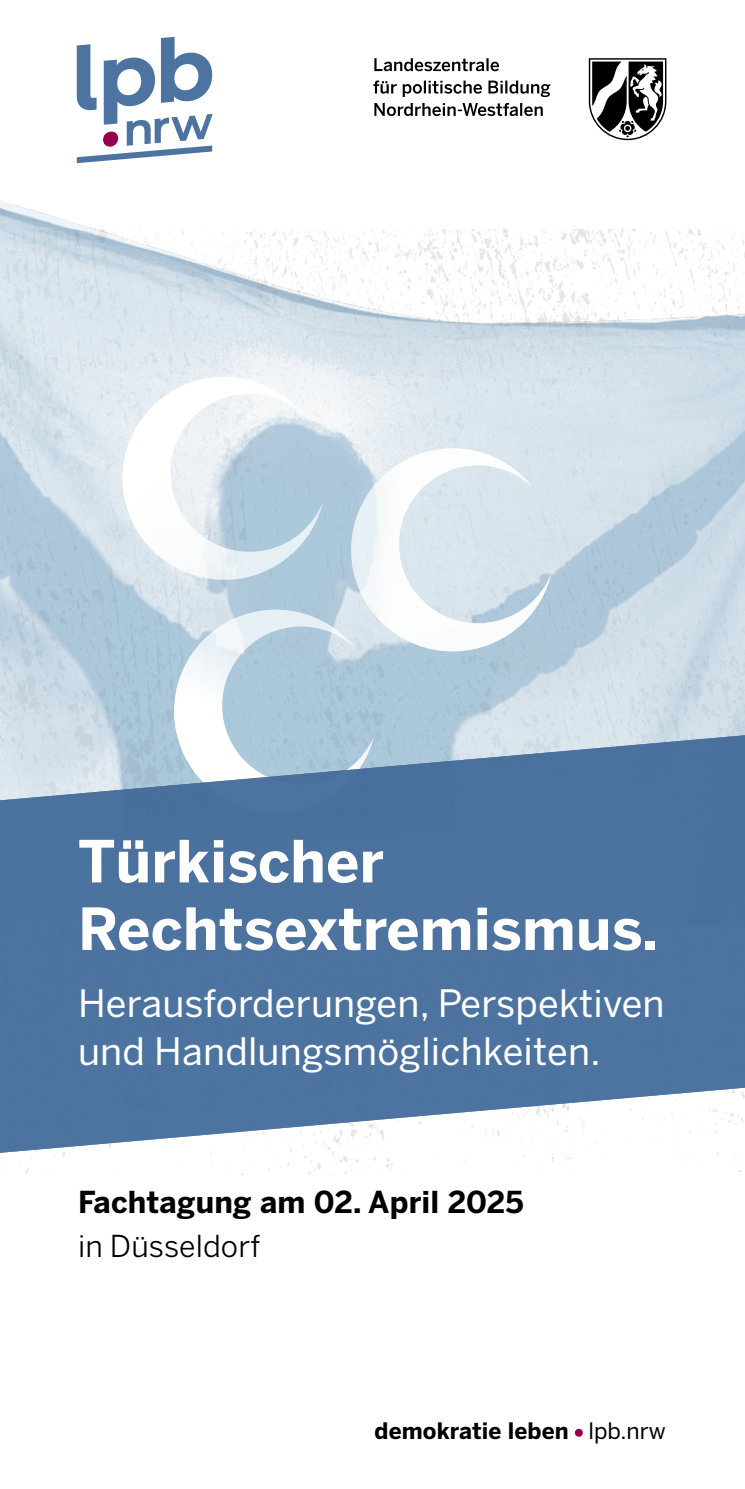
<style>
.page{position:relative;width:745px;height:1489px;background:#fff}
.page>*{position:absolute;margin:0;border:0;box-sizing:border-box;transform-origin:0 0}
.t1{font:700 57.5px/67.5px "Benton Sans";letter-spacing:.005em;color:#fff}
.t2{font:37.5px/47.5px "Benton Sans";letter-spacing:.005em;color:#fff}
.t3{font:700 30px "Benton Sans";letter-spacing:.005em;color:#000}
.t4{font:30px "Benton Sans";letter-spacing:.005em;color:#000}
.t5{font:700 22.5px "Benton Sans";letter-spacing:.005em;color:#000}
.s1{font-weight:400}
</style>
<div class="page">
<svg style="left:574px;top:1428px;width:8px;height:8px"></svg>
<img style="left:0;top:36px;width:744px;height:697px">
<svg style="left:113px;top:370px;width:209px;height:219px"></svg>
<svg style="left:164px;top:603px;width:210px;height:130px;fill:#acc8db"></svg>
<svg style="left:341px;top:442px;width:210px;height:219px;fill:#dae5ed"></svg>
<svg style="left:0;top:733px;width:744px;height:421px;background:#6486ac"></svg>
<h1 class="t1" style="left:78px;top:826px;width:581px">Türkischer<br>Rechtsextremismus.</h1>
<p class="t2" style="left:78px;top:979px;width:587px">Herausforderungen, Perspektiven und Handlungsmöglichkeiten.</p>
<p class="t3" style="left:78px;top:1184px;width:447px">Fachtagung am 02. April 2025</p>
<p class="t4" style="left:78px;top:1228px;width:184px">in Düsseldorf</p>
<p class="t5" style="left:374px;top:1417px;width:292px">demokratie leben <span class="s1">lpb.nrw</span></p>
</div>
